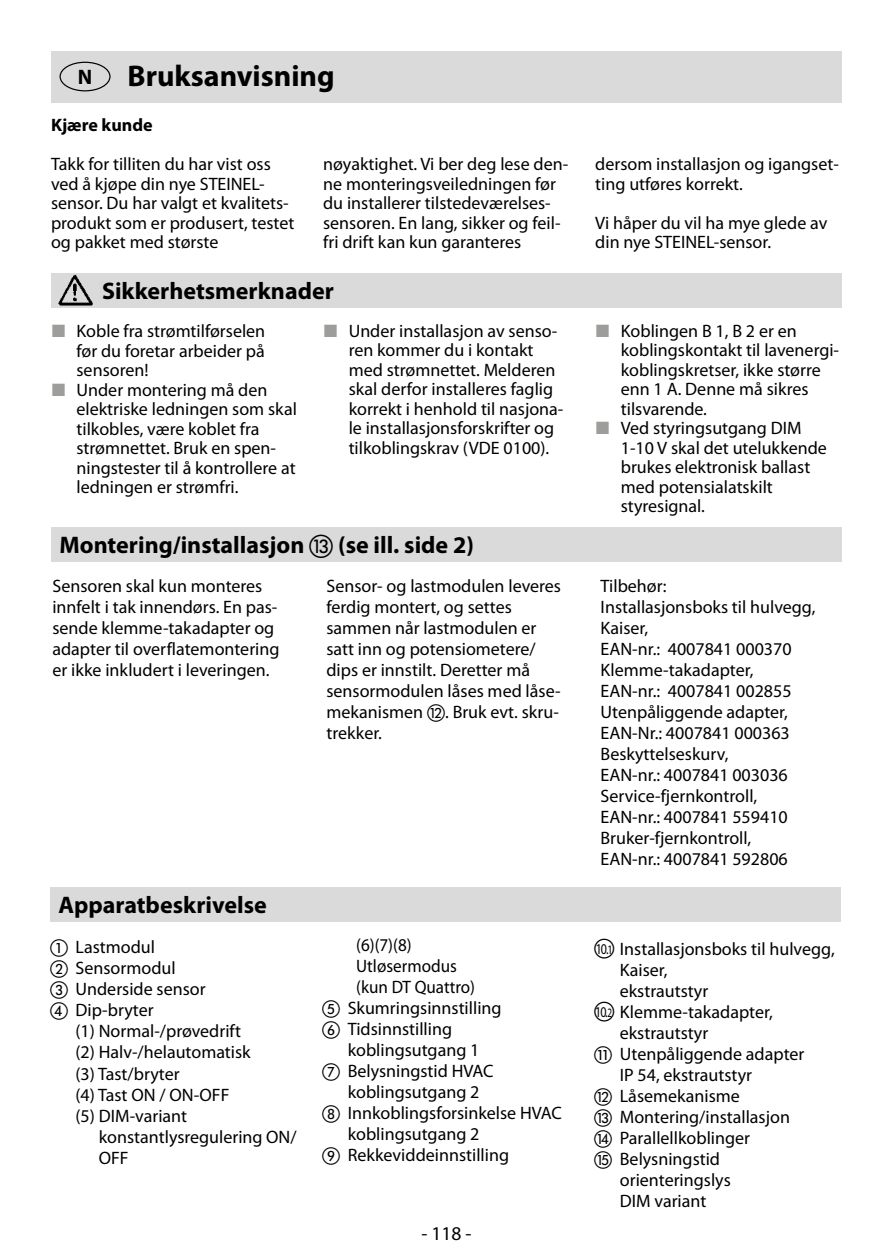
<style>
.page{position:relative;width:893px;height:1259px;background:#fff}
.page>*{position:absolute;margin:0;border:0;box-sizing:border-box;transform-origin:0 0}
.t1{font:700 30px "Myriad Pro";color:#000}
.t2{font:700 24px "Myriad Pro";color:#000}
.t3{font:19.5px "Myriad Pro";color:#000}
.t4{font:18px/21px "Myriad Pro";color:#000}
.t5{font:18px "Myriad Pro";color:#000;scale:.95 1}
.t6{font:700 18px "Myriad Pro";color:#000}
.s1{font-size:21px}
.s2{font-family:"European Pi Three";color:#9d9d9c}
.s3{font-family:"European Pi One";font-weight:400}
.s4{font-family:"European Pi One"}
.s5{font-size:15px}
.s6{font-size:12.9px}
</style>
<div class="page">
<div style="left:50px;top:888px;width:791px;height:34px;background:#dadada"></div>
<div style="left:51px;top:527px;width:791px;height:34px;background:#dadada"></div>
<div style="left:51px;top:51px;width:791px;height:51px;background:#dadada"></div>
<div style="left:60px;top:62px;width:51px;height:29px;border:1px solid #000;border-radius:50%"></div>
<div style="left:51px;top:274px;width:791px;height:34px;background:#dadada"></div>
<img style="left:58px;top:274px;width:35px;height:32px">
<h1 class="t1" style="left:78px;top:59px;width:258px"><span class="s1">N</span> Bruksanvisning</h1>
<p class="t6" style="left:51px;top:115px;width:103px">Kjære kunde</p>
<p class="t4" style="left:51px;top:155px;width:245px;line-height:19.5px">Takk for tilliten du har vist oss ved å kjøpe din nye STEINEL&shy;sensor. Du har valgt et kvalitets&shy;produkt som er produsert, testet og pakket med største</p>
<p class="t4" style="left:323px;top:155px;width:247px;line-height:19.5px">nøyaktighet. Vi ber deg lese den&shy;ne monteringsveiledningen før du installerer tilstedeværelses&shy;sensoren. En lang, sikker og feil&shy;fri drift kan kun garanteres</p>
<p class="t4" style="left:595px;top:155px;width:245px;line-height:19.5px">dersom installasjon og igangset&shy;ting utføres korrekt.</p>
<p class="t4" style="left:595px;top:213px;width:234px;line-height:19.5px">Vi håper du vil ha mye glede av din nye STEINEL-sensor.</p>
<h2 class="t2" style="left:102px;top:278px;width:233px">Sikkerhetsmerknader</h2>
<p class="t4" style="left:51px;top:321px;width:216px"><span class="s2">L</span> Koble fra strømtilførselen</p>
<p class="t4" style="left:77px;top:340px;width:190px">før du foretar arbeider på</p>
<p class="t4" style="left:77px;top:360px;width:73px">sensoren!</p>
<p class="t4" style="left:51px;top:379px;width:218px"><span class="s2">L</span> Under montering må den</p>
<p class="t4" style="left:77px;top:399px;width:222px">elektriske ledningen som skal</p>
<p class="t4" style="left:77px;top:418px;width:185px">tilkobles, være koblet fra</p>
<p class="t4" style="left:77px;top:438px;width:201px">strømnettet. Bruk en spen-</p>
<p class="t4" style="left:77px;top:457px;width:221px">ningstester til å kontrollere at</p>
<p class="t4" style="left:77px;top:477px;width:164px">ledningen er strømfri.</p>
<p class="t4" style="left:349px;top:321px;width:216px;line-height:19.5px;text-indent:-26px"><span class="s2">L</span> Under installasjon av senso&shy;ren kommer du i kontakt med strømnettet. Melderen skal derfor installeres faglig korrekt i henhold til nasjona&shy;le installasjonsforskrifter og tilkoblingskrav (VDE 0100).</p>
<p class="t4" style="left:595px;top:321px;width:203px"><span class="s2">L</span> Koblingen B 1, B 2 er en</p>
<p class="t4" style="left:621px;top:340px;width:220px">koblingskontakt til lavenergi-</p>
<p class="t4" style="left:621px;top:360px;width:202px">koblingskretser, ikke større</p>
<p class="t4" style="left:621px;top:379px;width:189px">enn 1 A. Denne må sikres</p>
<p class="t4" style="left:621px;top:399px;width:88px">tilsvarende.</p>
<p class="t4" style="left:595px;top:418px;width:208px"><span class="s2">L</span> Ved styringsutgang DIM</p>
<p class="t4" style="left:621px;top:438px;width:208px">1-10 V skal det utelukkende</p>
<p class="t4" style="left:621px;top:457px;width:191px">brukes elektronisk ballast</p>
<p class="t4" style="left:621px;top:477px;width:154px">med potensialatskilt</p>
<p class="t4" style="left:621px;top:496px;width:86px">styresignal.</p>
<h2 class="t2" style="left:60px;top:531px;width:416px">Montering/installasjon <span class="s3">M</span> (se ill. side 2)</h2>
<p class="t4" style="left:52px;top:576px;width:229px">Sensoren skal kun monteres innfelt i tak innendørs. En pas&shy;sende klemme-takadapter og adapter til overflatemontering er ikke inkludert i leveringen.</p>
<p class="t4" style="left:326px;top:576px;width:236px">Sensor- og lastmodulen leveres ferdig montert, og settes sammen når lastmodulen er satt inn og potensiometere/ dips er innstilt. Deretter må sensormodulen låses med låse&shy;mekanismen <span class="s4">L</span>. Bruk evt. skru&shy;trekker.</p>
<p class="t4" style="left:600px;top:576px;width:216px">Tilbehør:<br>Installasjonsboks til hulvegg,<br>Kaiser,<br>EAN-nr.: 4007841 000370<br>Klemme-takadapter,<br>EAN-nr.: 4007841 002855<br>Utenpåliggende adapter,<br>EAN-Nr.: 4007841 000363<br>Beskyttelseskurv,<br>EAN-nr.: 4007841 003036<br>Service-fjernkontroll,<br>EAN-nr.: 4007841 559410<br>Bruker-fjernkontroll,<br>EAN-nr.: 4007841 592806</p>
<h2 class="t2" style="left:59px;top:892px;width:210px">Apparatbeskrivelse</h2>
<p class="t4" style="left:50px;top:937px;width:157px"><span class="s4">A</span> Lastmodul<br><span class="s4">B</span> Sensormodul<br><span class="s4">C</span> Underside sensor<br><span class="s4">D</span> Dip-bryter</p>
<p class="t4" style="left:76px;top:1021px;width:177px">(1) Normal-/prøvedrift (2) Halv-/helautomatisk (3) Tast/bryter<br>(4) Tast ON / ON-OFF (5) DIM-variant</p>
<p class="t4" style="left:99px;top:1126px;width:199px">konstantlysregulering ON/<br>OFF</p>
<p class="t5" style="left:356px;top:935px;width:60px">(6)(7)(8)</p>
<p class="t5" style="left:356px;top:956px;width:108px">Utløsermodus</p>
<p class="t5" style="left:356px;top:977px;width:127px">(kun DT Quattro)</p>
<p class="t4" style="left:322px;top:998px;width:181px"><span class="s4">E</span> Skumringsinnstilling</p>
<p class="t4" style="left:322px;top:1019px;width:131px"><span class="s4">F</span> Tidsinnstilling</p>
<p class="t4" style="left:348px;top:1040px;width:133px">koblingsutgang 1</p>
<p class="t4" style="left:322px;top:1061px;width:173px"><span class="s4">G</span> Belysningstid HVAC</p>
<p class="t4" style="left:348px;top:1082px;width:133px">koblingsutgang 2</p>
<p class="t4" style="left:322px;top:1103px;width:241px"><span class="s4">H</span> Innkoblingsforsinkelse HVAC</p>
<p class="t4" style="left:348px;top:1124px;width:133px">koblingsutgang 2</p>
<p class="t4" style="left:322px;top:1145px;width:188px"><span class="s4">I</span> Rekkeviddeinnstilling</p>
<p class="t3" style="left:421px;top:1222px;width:52px">- 118 -</p>
<p class="t4" style="left:596px;top:939px;width:240px"><span class="s5">10.</span><span class="s6">1</span> Installasjonsboks til hulvegg,</p>
<p class="t4" style="left:620px;top:960px;width:49px">Kaiser,</p>
<p class="t4" style="left:620px;top:981px;width:90px">ekstrautstyr</p>
<p class="t4" style="left:595px;top:1002px;width:179px"><span class="s5">10.</span><span class="s6">2</span> Klemme-takadapter,</p>
<p class="t4" style="left:620px;top:1023px;width:90px">ekstrautstyr</p>
<p class="t4" style="left:594px;top:1044px;width:212px"><span class="s4">K</span> Utenpåliggende adapter</p>
<p class="t4" style="left:620px;top:1065px;width:134px">IP 54, ekstrautstyr</p>
<p class="t4" style="left:594px;top:1086px;width:147px"><span class="s4">L</span> Låsemekanisme</p>
<p class="t4" style="left:594px;top:1107px;width:197px"><span class="s4">M</span> Montering/installasjon</p>
<p class="t4" style="left:594px;top:1128px;width:157px"><span class="s4">N</span> Parallellkoblinger</p>
<p class="t4" style="left:594px;top:1149px;width:127px"><span class="s4">O</span> Belysningstid</p>
<p class="t4" style="left:620px;top:1170px;width:112px">orienteringslys</p>
<p class="t4" style="left:620px;top:1191px;width:88px">DIM variant</p>
</div>
